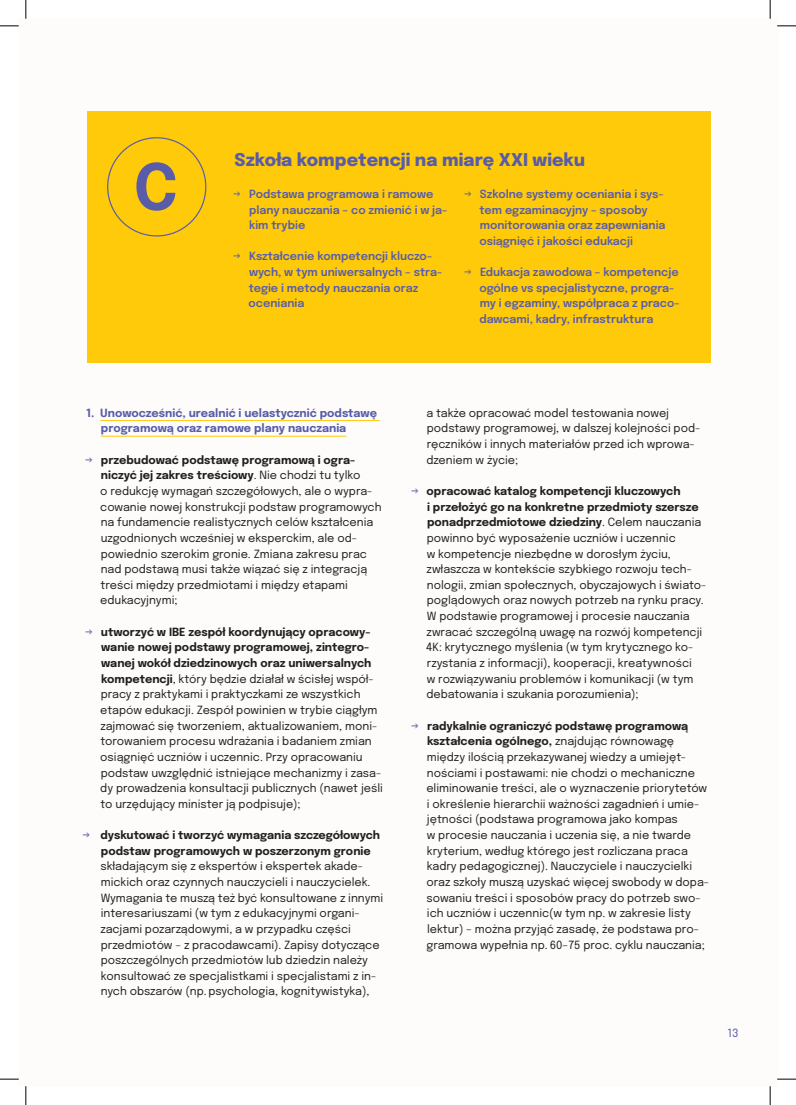
<style>
.page{position:relative;width:796px;height:1105px;background:#fff}
.page>*{position:absolute;margin:0;border:0;box-sizing:border-box;transform-origin:0 0}
.h1__title{font:700 63.62px "Epilogue";color:#585ca9}
.t1{font:800 17.5px "Epilogue";letter-spacing:.005em;color:#585ca9}
.t2{font:11.25px/15.6px "Epilogue";color:#231f20}
.t3{font:600 11.25px/15.6px "Epilogue";color:#585ca9}
.t4{font:700 11.25px/15.6px "Epilogue";color:#585ca9}
.t5{font:11.25px "Epilogue";color:#585ca9}
.s1{font-weight:400}
.s2{color:#585ca9}
.s3{font-weight:700}
</style>
<div class="page">
<div style="left:19px;top:19px;width:758px;height:1066px;background:#fdfcfa"></div>
<div style="left:87px;top:111px;width:623px;height:252px;background:#feca0a"></div>
<hr style="left:100px;top:420px;width:280px;height:1px;background:#feca0a">
<hr style="left:101px;top:436px;width:245px;height:1px;background:#feca0a">
<svg style="left:0;top:25px;width:19px;height:2px"></svg>
<svg style="left:777px;top:25px;width:19px;height:2px"></svg>
<svg style="left:0;top:1078px;width:19px;height:1px"></svg>
<svg style="left:777px;top:1078px;width:19px;height:1px"></svg>
<svg style="left:25px;top:0;width:2px;height:19px"></svg>
<svg style="left:25px;top:1086px;width:2px;height:18px"></svg>
<svg style="left:769px;top:0;width:2px;height:19px"></svg>
<svg style="left:769px;top:1086px;width:2px;height:18px"></svg>
<p class="h1__title" style="left:134px;top:142px;width:45px">C</p>
<p class="t1" style="left:234px;top:147px;width:352px">Szkoła kompetencji na miarę XXI wieku</p>
<p class="t3" style="left:249px;top:185px;width:200px;text-indent:-16px"><span class="s1">→</span> Podstawa programowa i ramowe plany nauczania – co zmienić i w ja&shy;kim trybie</p>
<p class="t3" style="left:249px;top:248px;width:195px;text-indent:-16px"><span class="s1">→</span> Kształcenie kompetencji kluczo&shy;wych, w tym uniwersalnych – stra&shy;tegie i metody nauczania oraz oceniania</p>
<p class="t3" style="left:479px;top:185px;width:188px;text-indent:-16px"><span class="s1">→</span> Szkolne systemy oceniania i sys&shy;tem egzaminacyjny – sposoby monitorowania oraz zapewniania osiągnięć i jakości edukacji</p>
<p class="t3" style="left:479px;top:263px;width:202px;text-indent:-16px"><span class="s1">→</span> Edukacja zawodowa – kompetencje ogólne vs specjalistyczne, progra&shy;my i egzaminy, współpraca z praco&shy;dawcami, kadry, infrastruktura</p>
<p class="t4" style="left:101px;top:404px;width:278px;text-indent:-15px">1. Unowocześnić, urealnić i uelastycznić podstawę programową oraz ramowe plany nauczania</p>
<p class="t2" style="left:100px;top:451px;width:283px;text-indent:-16px"><span class="s2">→</span> <span class="s3">przebudować podstawę programową i ogra&shy;niczyć jej zakres treściowy</span>. Nie chodzi tu tylko<br>o redukcję wymagań szczegółowych, ale o wypra&shy;cowanie nowej konstrukcji podstaw programowych na fundamencie realistycznych celów kształcenia uzgodnionych wcześniej w eksperckim, ale od&shy;powiednio szerokim gronie. Zmiana zakresu prac nad podstawą musi także wiązać się z integracją treści między przedmiotami i między etapami edukacyjnymi;</p>
<p class="t2" style="left:100px;top:623px;width:284px;text-indent:-16px"><span class="s2">→</span> <span class="s3">utworzyć w IBE zespół koordynujący opracowy&shy;wanie nowej podstawy programowej, zintegro&shy;wanej wokół dziedzinowych oraz uniwersalnych kompetencji</span>, który będzie działał w ścisłej współ&shy;pracy z praktykami i praktyczkami ze wszystkich etapów edukacji. Zespół powinien w trybie ciągłym zajmować się tworzeniem, aktualizowaniem, moni&shy;torowaniem procesu wdrażania i badaniem zmian osiągnięć uczniów i uczennic. Przy opracowaniu podstaw uwzględnić istniejące mechanizmy i zasa&shy;dy prowadzenia konsultacji publicznych (nawet jeśli to urzędujący minister ją podpisuje);</p>
<p class="t2" style="left:100px;top:826px;width:284px;text-indent:-18px"><span class="s2">→</span> <span class="s3">dyskutować i tworzyć wymagania szczegółowych podstaw programowych w poszerzonym gronie </span>składającym się z ekspertów i ekspertek akade&shy;mickich oraz czynnych nauczycieli i nauczycielek.<br>Wymagania te muszą też być konsultowane z innymi interesariuszami (w tym z edukacyjnymi organi&shy;zacjami pozarządowymi, a w przypadku części przedmiotów – z pracodawcami). Zapisy dotyczące poszczególnych przedmiotów lub dziedzin należy konsultować ze specjalistkami i specjalistami z in&shy;nych obszarów (np. psychologia, kognitywistyka),</p>
<p class="t2" style="left:426px;top:404px;width:276px">a także opracować model testowania nowej podstawy programowej, w dalszej kolejności pod&shy;ręczników i innych materiałów przed ich wprowa&shy;dzeniem w życie;</p>
<p class="t2" style="left:426px;top:482px;width:282px;text-indent:-15px"><span class="s2">→</span> <span class="s3">opracować katalog kompetencji kluczowych<br>i przełożyć go na konkretne przedmioty szersze ponadprzedmiotowe dziedziny</span>. Celem nauczania powinno być wyposażenie uczniów i uczennic<br>w kompetencje niezbędne w dorosłym życiu, zwłaszcza w kontekście szybkiego rozwoju tech&shy;nologii, zmian społecznych, obyczajowych i świato&shy;poglądowych oraz nowych potrzeb na rynku pracy.<br>W podstawie programowej i procesie nauczania zwracać szczególną uwagę na rozwój kompetencji 4K: krytycznego myślenia (w tym krytycznego ko&shy;rzystania z informacji), kooperacji, kreatywności<br>w rozwiązywaniu problemów i komunikacji (w tym debatowania i szukania porozumienia);</p>
<p class="t2" style="left:426px;top:716px;width:284px;text-indent:-16px"><span class="s2">→</span> <span class="s3">radykalnie ograniczyć podstawę programową kształcenia ogólnego,</span> znajdując równowagę między ilością przekazywanej wiedzy a umiejęt&shy;nościami i postawami: nie chodzi o mechaniczne eliminowanie treści, ale o wyznaczenie priorytetów i określenie hierarchii ważności zagadnień i umie&shy;jętności (podstawa programowa jako kompas<br>w procesie nauczania i uczenia się, a nie twarde kryterium, według którego jest rozliczana praca kadry pedagogicznej). Nauczyciele i nauczycielki oraz szkoły muszą uzyskać więcej swobody w dopa&shy;sowaniu treści i sposobów pracy do potrzeb swo&shy;ich uczniów i uczennic(w tym np. w zakresie listy lektur) – można przyjąć zasadę, że podstawa pro&shy;gramowa wypełnia np. 60–75 proc. cyklu nauczania;</p>
<p class="t5" style="left:727px;top:1024px;width:13px">13</p>
</div>
